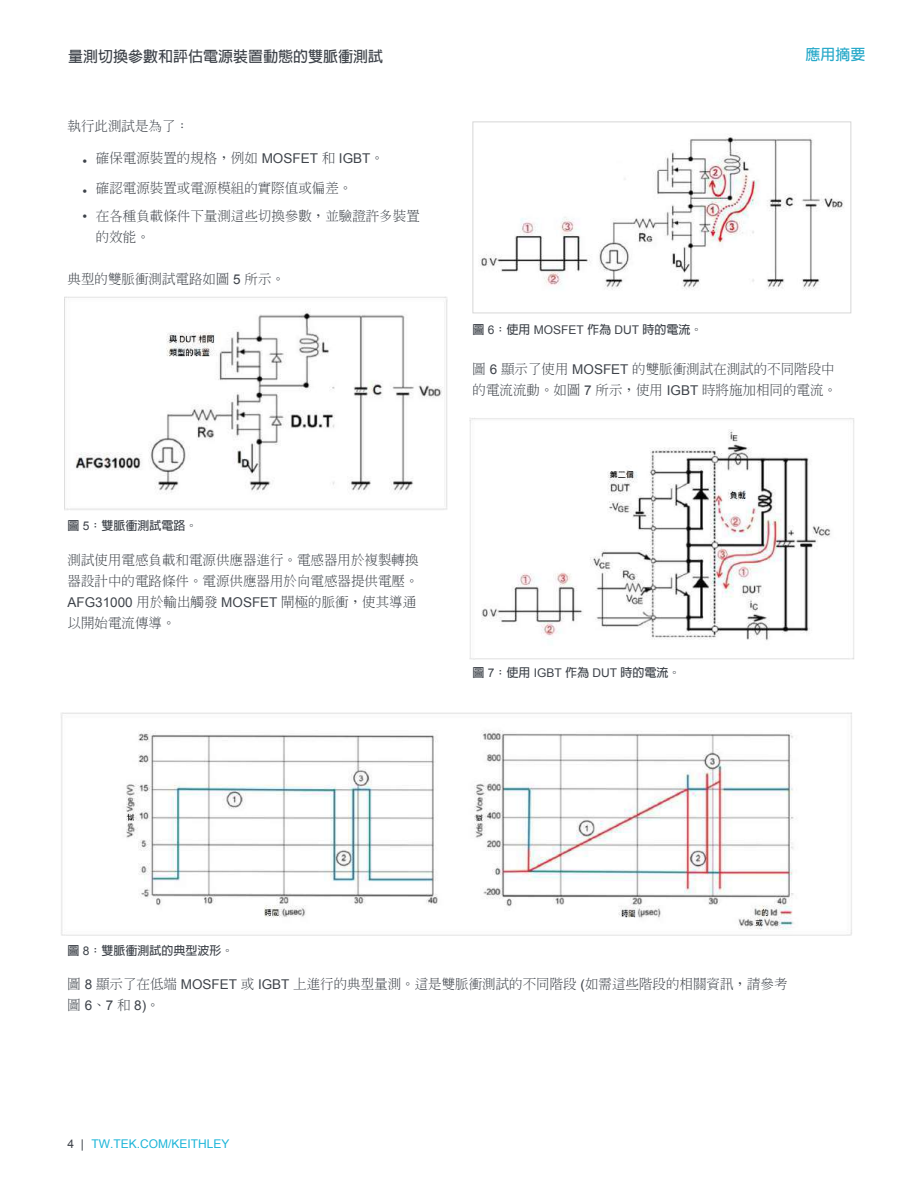
<style>
.page{position:relative;width:918px;height:1188px;background:#fff}
.page>*{position:absolute;margin:0;border:0;box-sizing:border-box;transform-origin:0 0}
.t1{font:700 15px "Lin Gothic";color:#3e434a}
.t2{font:700 15px "Lin Gothic";color:#27a9c9}
.t3{font:300 13.5px/21px "Adobe Ming Std";color:#3e434a}
.t4{font:700 12px "Lin Gothic";color:#3e434a}
.t5{font:12px "Arial";color:#1cb5d8}
.s1{font-family:"Arial";font-weight:400}
.s2{color:#3e434a}
</style>
<div class="page">
<img style="left:480px;top:136px;width:364px;height:154px">
<div style="left:472px;top:122px;width:379px;height:191px;border:1px solid #d7d7d7"></div>
<img style="left:65px;top:296px;width:382px;height:214px">
<img style="left:470px;top:418px;width:384px;height:242px">
<img style="left:61px;top:713px;width:791px;height:223px">
<p class="t1" style="left:68px;top:48px;width:317px">量測切換參數和評估電源裝置動態的雙脈衝測試</p>
<p class="t2" style="left:806px;top:47px;width:61px">應用摘要</p>
<p class="t3" style="left:68px;top:115px;width:123px">執行此測試是為了：</p>
<p class="t3" style="left:82px;top:147px;width:303px"><span class="s1">•</span> 確保電源裝置的規格，例如 <span class="s1">MOSFET</span> 和 <span class="s1">IGBT</span>。</p>
<p class="t3" style="left:82px;top:177px;width:271px"><span class="s1">•</span> 確認電源裝置或電源模組的實際值或偏差。</p>
<p class="t3" style="left:96px;top:205px;width:325px;text-indent:-14px"><span class="s1">•</span> 在各種負載條件下量測這些切換參數，並驗證許多裝置的效能。</p>
<p class="t3" style="left:68px;top:268px;width:219px">典型的雙脈衝測試電路如圖 <span class="s1">5</span> 所示。</p>
<p class="t4" style="left:68px;top:519px;width:132px">圖 <span class="s1">5</span>：雙脈衝測試電路。</p>
<p class="t3" style="left:68px;top:549px;width:352px">測試使用電感負載和電源供應器進行。電感器用於複製轉換器設計中的電路條件。電源供應器用於向電感器提供電壓。<br><span class="s1">AFG31000</span> 用於輸出觸發 <span class="s1">MOSFET</span> 閘極的脈衝，使其導通以開始電流傳導。</p>
<p class="t4" style="left:472px;top:323px;width:232px">圖 <span class="s1">6</span>：使用 <span class="s1">MOSFET</span> 作為 <span class="s1">DUT</span> 時的電流。</p>
<p class="t3" style="left:472px;top:358px;width:366px">圖 <span class="s1">6</span> 顯示了使用 <span class="s1">MOSFET</span> 的雙脈衝測試在測試的不同階段中的電流流動。如圖 <span class="s1">7</span> 所示，使用 <span class="s1">IGBT</span> 時將施加相同的電流。</p>
<p class="t4" style="left:472px;top:666px;width:210px">圖 <span class="s1">7</span>：使用 <span class="s1">IGBT</span> 作為 <span class="s1">DUT</span> 時的電流。</p>
<p class="t4" style="left:68px;top:944px;width:168px">圖 <span class="s1">8</span>：雙脈衝測試的典型波形。</p>
<p class="t3" style="left:68px;top:974px;width:722px">圖 <span class="s1">8</span> 顯示了在低端 <span class="s1">MOSFET</span> 或 <span class="s1">IGBT</span> 上進行的典型量測。這是雙脈衝測試的不同階段 <span class="s1">(</span>如需這些階段的相關資訊，請參考圖 <span class="s1">6</span>、<span class="s1">7</span> 和 <span class="s1">8)</span>。</p>
<p class="t5" style="left:68px;top:1135px;width:164px"><span class="s2">4 |</span> TW.TEK.COM/KEITHLEY</p>
</div>
